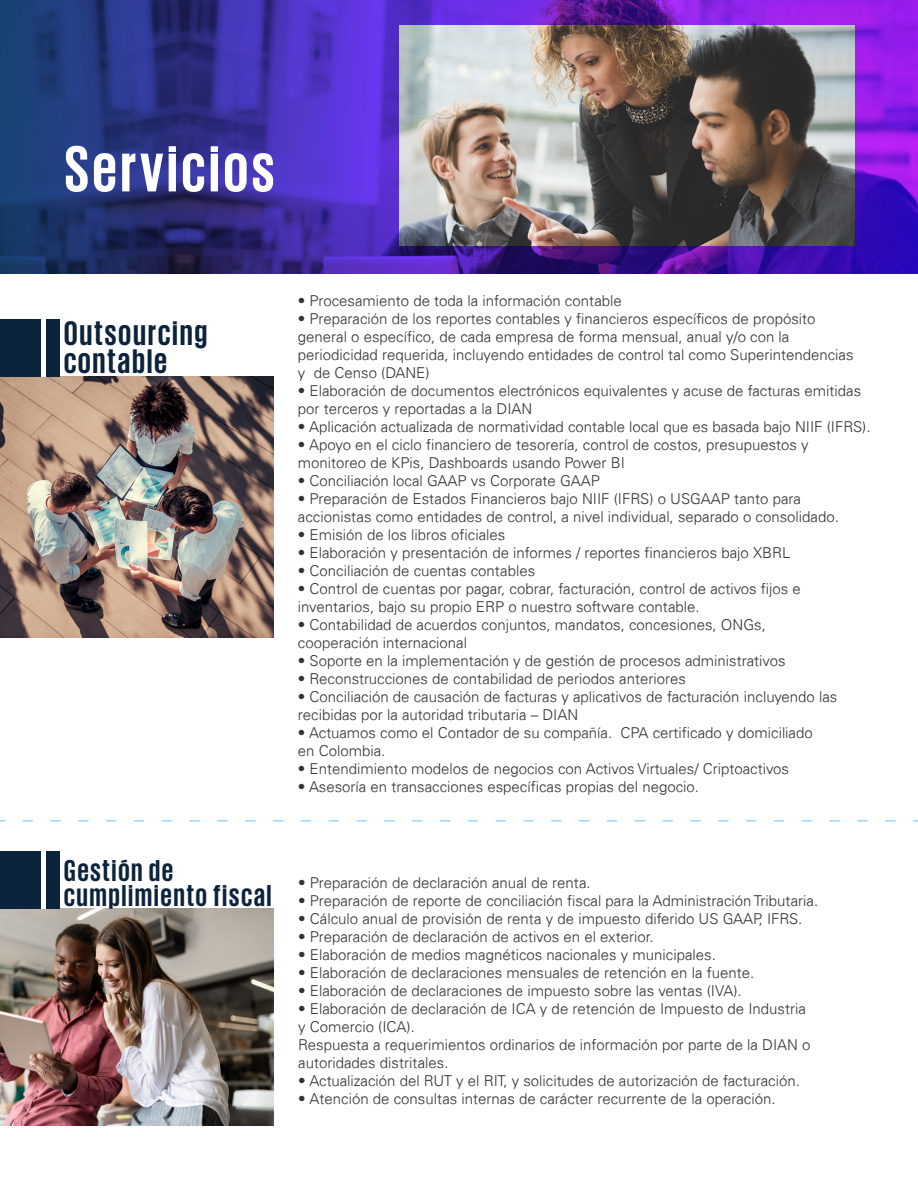
<style>
.page{position:relative;width:918px;height:1188px;background:#fff}
.page>*{position:absolute;margin:0;border:0;box-sizing:border-box;transform-origin:0 0}
.t1{font:700 66.6px "KPMG";letter-spacing:.05em;color:#fff}
.t2{font:700 34.95px/28.5px "KPMG";letter-spacing:.05em;color:#0c233c}
.t3{font:700 30.9px/25.2px "KPMG";letter-spacing:.05em;color:#0c233c}
.t4{font:300 15px/18px "Univers 45";color:#333}
</style>
<div class="page">
<img style="left:0;top:909px;width:273px;height:217px">
<img style="left:0;top:377px;width:273px;height:260px">
<svg style="left:0;top:0;width:918px;height:273px;background:#422ba1"></svg>
<img style="left:399px;top:25px;width:455px;height:220px">
<div style="left:0;top:319px;width:60px;height:58px;background:#0c233c"></div>
<hr style="left:42px;top:294px;width:4px;height:83px;background:#fff">
<div style="left:0;top:851px;width:60px;height:58px;background:#0c233c"></div>
<hr style="left:42px;top:826px;width:4px;height:83px;background:#fff">
<svg style="left:23px;top:820px;width:38px;height:2px"></svg>
<svg style="left:79px;top:820px;width:817px;height:2px"></svg>
<h1 class="t1" style="left:64px;top:135px;width:212px">Servicios</h1>
<h2 class="t2" style="left:64px;top:318px;width:145px">Outsourcing contable</h2>
<h3 class="t3" style="left:64px;top:857px;width:209px">Gestión de cumplimiento fiscal</h3>
<p class="t4" style="left:298px;top:292px;width:325px">• Procesamiento de toda la información contable</p>
<p class="t4" style="left:298px;top:310px;width:557px">• Preparación de los reportes contables y financieros específicos de propósito general o específico, de cada empresa de forma mensual, anual y/o con la periodicidad requerida, incluyendo entidades de control tal como Superintendencias y de Censo (DANE)</p>
<p class="t4" style="left:298px;top:382px;width:565px">• Elaboración de documentos electrónicos equivalentes y acuse de facturas emitidas por terceros y reportadas a la DIAN</p>
<p class="t4" style="left:298px;top:418px;width:574px">• Aplicación actualizada de normatividad contable local que es basada bajo NIIF (IFRS).</p>
<p class="t4" style="left:298px;top:436px;width:512px">• Apoyo en el ciclo financiero de tesorería, control de costos, presupuestos y monitoreo de KPis, Dashboards usando Power BI</p>
<p class="t4" style="left:298px;top:472px;width:303px">• Conciliación local GAAP vs Corporate GAAP</p>
<p class="t4" style="left:298px;top:490px;width:543px">• Preparación de Estados Financieros bajo NIIF (IFRS) o USGAAP tanto para accionistas como entidades de control, a nivel individual, separado o consolidado.</p>
<p class="t4" style="left:298px;top:526px;width:209px">• Emisión de los libros oficiales</p>
<p class="t4" style="left:298px;top:544px;width:494px">• Elaboración y presentación de informes / reportes financieros bajo XBRL</p>
<p class="t4" style="left:298px;top:562px;width:239px">• Conciliación de cuentas contables</p>
<p class="t4" style="left:298px;top:580px;width:505px">• Control de cuentas por pagar, cobrar, facturación, control de activos fijos e inventarios, bajo su propio ERP o nuestro software contable.</p>
<p class="t4" style="left:298px;top:616px;width:469px">• Contabilidad de acuerdos conjuntos, mandatos, concesiones, ONGs, cooperación internacional</p>
<p class="t4" style="left:298px;top:652px;width:489px">• Soporte en la implementación y de gestión de procesos administrativos</p>
<p class="t4" style="left:298px;top:670px;width:390px">• Reconstrucciones de contabilidad de periodos anteriores</p>
<p class="t4" style="left:298px;top:688px;width:541px">• Conciliación de causación de facturas y aplicativos de facturación incluyendo las recibidas por la autoridad tributaria – DIAN</p>
<p class="t4" style="left:298px;top:724px;width:516px">• Actuamos como el Contador de su compañía. CPA certificado y domiciliado en Colombia.</p>
<p class="t4" style="left:298px;top:760px;width:493px">• Entendimiento modelos de negocios con Activos Virtuales/ Criptoactivos</p>
<p class="t4" style="left:298px;top:778px;width:403px">• Asesoría en transacciones específicas propias del negocio.</p>
<p class="t4" style="left:298px;top:874px;width:294px">• Preparación de declaración anual de renta.</p>
<p class="t4" style="left:298px;top:892px;width:522px">• Preparación de reporte de conciliación fiscal para la Administración Tributaria.</p>
<p class="t4" style="left:298px;top:910px;width:506px">• Cálculo anual de provisión de renta y de impuesto diferido US GAAP, IFRS.</p>
<p class="t4" style="left:298px;top:928px;width:357px">• Preparación de declaración de activos en el exterior.</p>
<p class="t4" style="left:298px;top:946px;width:419px">• Elaboración de medios magnéticos nacionales y municipales.</p>
<p class="t4" style="left:298px;top:964px;width:457px">• Elaboración de declaraciones mensuales de retención en la fuente.</p>
<p class="t4" style="left:298px;top:982px;width:445px">• Elaboración de declaraciones de impuesto sobre las ventas (IVA).</p>
<p class="t4" style="left:298px;top:1000px;width:514px">• Elaboración de declaración de ICA y de retención de Impuesto de Industria y Comercio (ICA).<br>Respuesta a requerimientos ordinarios de información por parte de la DIAN o autoridades distritales.</p>
<p class="t4" style="left:298px;top:1072px;width:503px">• Actualización del RUT y el RIT, y solicitudes de autorización de facturación.</p>
<p class="t4" style="left:298px;top:1090px;width:479px">• Atención de consultas internas de carácter recurrente de la operación.</p>
</div>
